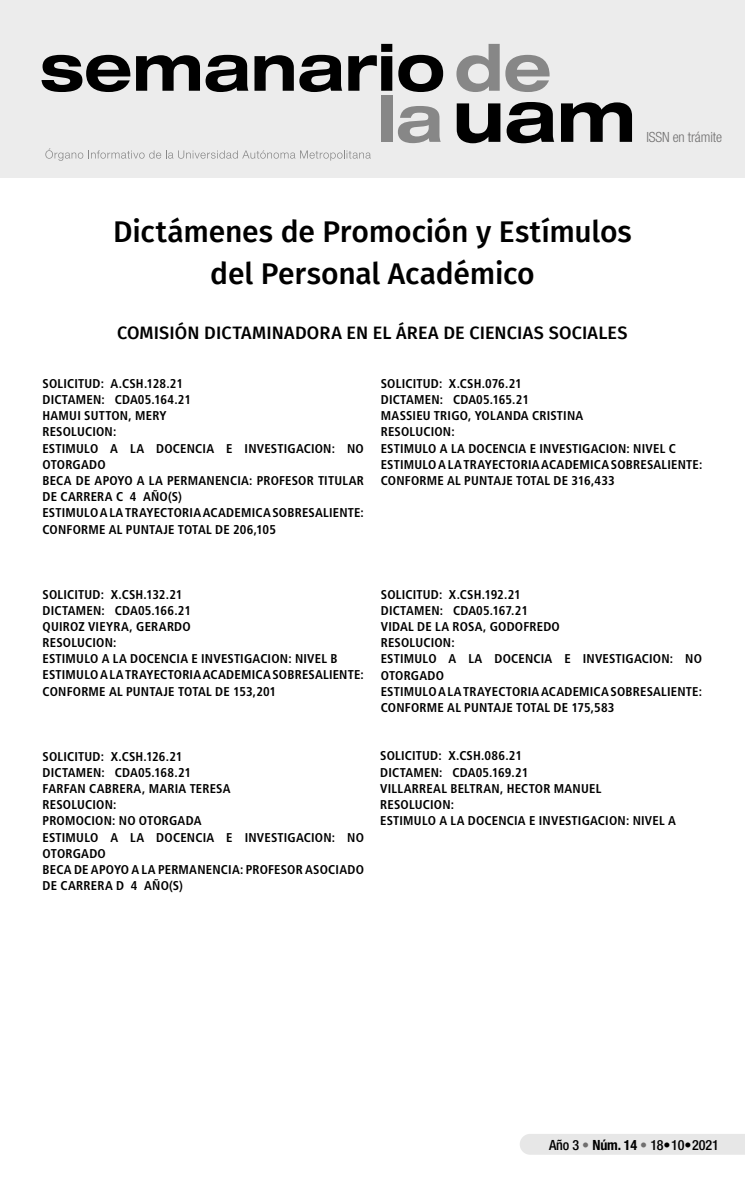
<style>
.page{position:relative;width:745px;height:1191px;background:#fff}
.page>*{position:absolute;margin:0;border:0;box-sizing:border-box;transform-origin:0 0}
.t1{font:500 30px/42px "Fira Sans";letter-spacing:-.01em;color:#000;text-align:center}
.t2{font:500 18px "Fira Sans";letter-spacing:.005em;color:#000}
.t3{font:500 condensed 14.1px "Helvetica Neue LT Std";letter-spacing:-.01em;color:#000}
.t4{font:300 condensed 14.1px "Helvetica Neue LT Std";letter-spacing:-.01em;color:#706f6f}
.t5{font:700 condensed 12.75px/16.2px "Frutiger LT Std";letter-spacing:.015em;color:#000}
.s1{color:#706f6f}
.s2{font-weight:700}
</style>
<div class="page">
<div style="left:0;top:0;width:744px;height:177px;background:#e9e9e9"></div>
<div style="left:381px;top:95px;width:11px;height:47px;background:#878787"></div>
<svg style="left:398px;top:106px;width:42px;height:37px"></svg>
<svg style="left:456px;top:103px;width:44px;height:40px"></svg>
<svg style="left:506px;top:102px;width:48px;height:41px"></svg>
<svg style="left:561px;top:102px;width:70px;height:40px"></svg>
<svg style="left:41px;top:55px;width:89px;height:37px"></svg>
<svg style="left:136px;top:55px;width:112px;height:37px"></svg>
<svg style="left:254px;top:55px;width:39px;height:36px"></svg>
<svg style="left:299px;top:55px;width:43px;height:37px"></svg>
<svg style="left:348px;top:44px;width:44px;height:47px"></svg>
<svg style="left:398px;top:55px;width:45px;height:37px"></svg>
<svg style="left:456px;top:44px;width:43px;height:48px"></svg>
<svg style="left:505px;top:55px;width:44px;height:37px"></svg>
<svg style="left:45px;top:148px;width:325px;height:13px"></svg>
<div style="left:520px;top:1134px;width:224px;height:20px;background:#e7e7e7"></div>
<p class="t4" style="left:646px;top:129px;width:77px">ISSN en trámite</p>
<h1 class="t1" style="left:113px;top:209px;width:520px">Dictámenes de Promoción y Estímulos del Personal Académico</h1>
<h2 class="t2" style="left:117px;top:318px;width:511px">COMISIÓN DICTAMINADORA EN EL ÁREA DE CIENCIAS SOCIALES</h2>
<p class="t5" style="left:42px;top:375px;width:323px">SOLICITUD: A.CSH.128.21<br>DICTAMEN: CDA05.164.21<br>HAMUI SUTTON, MERY<br>RESOLUCION:<br>ESTIMULO A LA DOCENCIA E INVESTIGACION: NO<br>OTORGADO<br>BECA DE APOYO A LA PERMANENCIA: PROFESOR TITULAR<br>DE CARRERA C 4 AÑO(S)<br>ESTIMULO A LA TRAYECTORIA ACADEMICA SOBRESALIENTE:<br>CONFORME AL PUNTAJE TOTAL DE 206,105</p>
<p class="t5" style="left:380px;top:375px;width:323px">SOLICITUD: X.CSH.076.21<br>DICTAMEN: CDA05.165.21<br>MASSIEU TRIGO, YOLANDA CRISTINA<br>RESOLUCION:<br>ESTIMULO A LA DOCENCIA E INVESTIGACION: NIVEL C ESTIMULO A LA TRAYECTORIA ACADEMICA SOBRESALIENTE:<br>CONFORME AL PUNTAJE TOTAL DE 316,433</p>
<p class="t5" style="left:43px;top:586px;width:322px">SOLICITUD: X.CSH.132.21<br>DICTAMEN: CDA05.166.21<br>QUIROZ VIEYRA, GERARDO<br>RESOLUCION:<br>ESTIMULO A LA DOCENCIA E INVESTIGACION: NIVEL B<br>ESTIMULO A LA TRAYECTORIA ACADEMICA SOBRESALIENTE:<br>CONFORME AL PUNTAJE TOTAL DE 153,201</p>
<p class="t5" style="left:380px;top:586px;width:322px">SOLICITUD: X.CSH.192.21<br>DICTAMEN: CDA05.167.21<br>VIDAL DE LA ROSA, GODOFREDO<br>RESOLUCION:<br>ESTIMULO A LA DOCENCIA E INVESTIGACION: NO<br>OTORGADO<br>ESTIMULO A LA TRAYECTORIA ACADEMICA SOBRESALIENTE:<br>CONFORME AL PUNTAJE TOTAL DE 175,583</p>
<p class="t5" style="left:43px;top:748px;width:323px">SOLICITUD: X.CSH.126.21<br>DICTAMEN: CDA05.168.21<br>FARFAN CABRERA, MARIA TERESA<br>RESOLUCION:<br>PROMOCION: NO OTORGADA<br>ESTIMULO A LA DOCENCIA E INVESTIGACION: NO<br>OTORGADO<br>BECA DE APOYO A LA PERMANENCIA: PROFESOR ASOCIADO<br>DE CARRERA D 4 AÑO(S)</p>
<p class="t5" style="left:380px;top:748px;width:297px">SOLICITUD: X.CSH.086.21<br>DICTAMEN: CDA05.169.21<br>VILLARREAL BELTRAN, HECTOR MANUEL<br>RESOLUCION:<br>ESTIMULO A LA DOCENCIA E INVESTIGACION: NIVEL A</p>
<p class="t3" style="left:548px;top:1136px;width:171px">Año 3 <span class="s1">•</span> <span class="s2">Núm. 14</span> <span class="s1">•</span> 18•10•2021</p>
</div>
